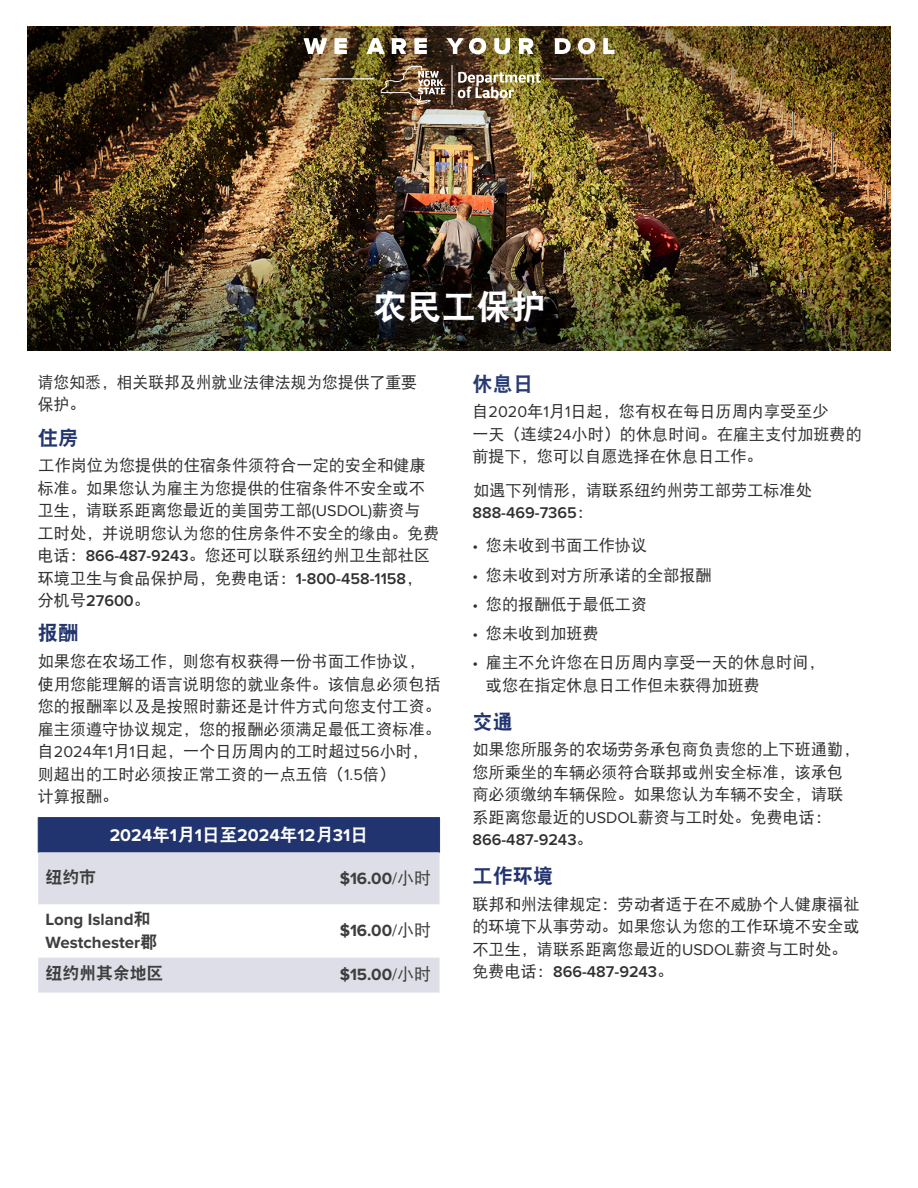
<style>
.page{position:relative;width:918px;height:1188px;background:#fff}
.page>*{position:absolute;margin:0;border:0;box-sizing:border-box;transform-origin:0 0}
.Fact_Sheet_Headline{font:34.5px "DFP Hei W9";color:#fff}
.Section_Headline{font:20.25px "DFP Hei W9";color:#22346f}
.Body_Copy{font:20.25px "DFP Hei W9";color:#283b73}
.Sub_Head_Level_2{font:700 17.7px "Proxima Nova";color:#fff}
.t1{font:700 16.95px "Proxima Nova";color:#3e3e3f}
.t2{font:16.95px "DFP Hei W9";color:#3e3e3f}
.Body_Copy-2{font:16.2px/22.5px "DFP Hei W5";color:#312f30}
.s1{font-family:"Proxima Nova"}
.s2{font-family:"Proxima Nova";font-weight:600}
.s3{font-family:"DFP Hei W9";font-weight:400}
.s4{font-weight:400}
.s5{font-family:"DFP Hei W5";font-weight:400}
</style>
<div class="page">
<img style="left:27px;top:162px;width:864px;height:73px">
<img style="left:27px;top:27px;width:864px;height:135px">
<img style="left:27px;top:235px;width:864px;height:116px">
<div style="left:369px;top:286px;width:180px;height:43px;background:#22346f;opacity:.2"></div>
<div style="left:39px;top:818px;width:400px;height:35px;background:#22346f"></div>
<div style="left:38px;top:853px;width:402px;height:140px;background:#dedee8"></div>
<svg style="left:38px;top:905px;width:402px;height:52px"></svg>
<hr style="left:38px;top:817px;width:293px;height:1px;background:#22346f">
<hr style="left:38px;top:818px;width:1px;height:35px;background:#22346f">
<hr style="left:331px;top:817px;width:109px;height:1px;background:#22346f">
<hr style="left:439px;top:818px;width:1px;height:35px;background:#22346f">
<hr style="left:551px;top:78px;width:53px;height:1px;background:#fff">
<hr style="left:320px;top:78px;width:53px;height:1px;background:#fff">
<svg style="left:303px;top:38px;width:24px;height:16px"></svg>
<svg style="left:334px;top:38px;width:13px;height:16px"></svg>
<svg style="left:367px;top:38px;width:18px;height:16px"></svg>
<svg style="left:392px;top:38px;width:14px;height:16px"></svg>
<svg style="left:414px;top:38px;width:13px;height:16px"></svg>
<svg style="left:447px;top:38px;width:39px;height:16px"></svg>
<svg style="left:494px;top:38px;width:16px;height:16px"></svg>
<svg style="left:519px;top:38px;width:14px;height:16px"></svg>
<svg style="left:555px;top:38px;width:16px;height:16px"></svg>
<svg style="left:578px;top:38px;width:17px;height:16px"></svg>
<svg style="left:603px;top:38px;width:12px;height:16px"></svg>
<img style="left:458px;top:72px;width:83px;height:26px">
<hr style="left:452px;top:65px;width:1px;height:40px;background:#fff">
<img style="left:381px;top:66px;width:64px;height:39px">
<p class="Fact_Sheet_Headline" style="left:373px;top:288px;width:174px">农民工保护</p>
<p class="Body_Copy-2" style="left:38px;top:371px;width:381px">请您知悉，相关联邦及州就业法律法规为您提供了重要保护。</p>
<p class="Section_Headline" style="left:38px;top:426px;width:42px">住房</p>
<p class="Body_Copy-2" style="left:38px;top:454px;width:403px">工作岗位为您提供的住宿条件须符合一定的安全和健康标准。如果您认为雇主为您提供的住宿条件不安全或不卫生，请联系距离您最近的美国劳工部<span class="s1">(USDOL)</span>薪资与工时处，并说明您认为您的住房条件不安全的缘由。免费电话：<span class="s2">866-487-9243</span>。您还可以联系纽约州卫生部社区环境卫生与食品保护局，免费电话：<span class="s2">1-800-458-1158</span>，分机号<span class="s2">27600</span>。</p>
<p class="Section_Headline" style="left:38px;top:622px;width:42px">报酬</p>
<p class="Body_Copy-2" style="left:38px;top:650px;width:405px">如果您在农场工作，则您有权获得一份书面工作协议，使用您能理解的语言说明您的就业条件。该信息必须包括您的报酬率以及是按照时薪还是计件方式向您支付工资。雇主须遵守协议规定，您的报酬必须满足最低工资标准。自<span class="s1">2024</span>年<span class="s1">1</span>月<span class="s1">1</span>日起，一个日历周内的工时超过<span class="s1">56</span>小时，则超出的工时必须按正常工资的一点五倍（<span class="s1">1.5</span>倍）<br>计算报酬。</p>
<p class="Sub_Head_Level_2" style="left:110px;top:824px;width:260px">2024<span class="s3">年</span>1<span class="s3">月</span>1<span class="s3">日至</span>2024<span class="s3">年</span>12<span class="s3">月</span>31<span class="s3">日</span></p>
<p class="t2" style="left:46px;top:867px;width:52px">纽约市</p>
<p class="t1" style="left:340px;top:869px;width:93px">$16.00<span class="s4">/</span><span class="s5">小时</span></p>
<p class="t1" style="left:46px;top:910px;width:107px">Long Island<span class="s3">和</span></p>
<p class="t1" style="left:46px;top:932px;width:113px">Westchester<span class="s3">郡</span></p>
<p class="t1" style="left:340px;top:921px;width:93px">$16.00<span class="s4">/</span><span class="s5">小时</span></p>
<p class="t2" style="left:46px;top:964px;width:120px">纽约州其余地区</p>
<p class="t1" style="left:340px;top:965px;width:93px">$15.00<span class="s4">/</span><span class="s5">小时</span></p>
<p class="Body_Copy" style="left:472px;top:372px;width:62px">休息日</p>
<p class="Body_Copy-2" style="left:472px;top:400px;width:391px">自<span class="s1">2020</span>年<span class="s1">1</span>月<span class="s1">1</span>日起，您有权在每日历周内享受至少<br>一天（连续<span class="s1">24</span>小时）的休息时间。在雇主支付加班费的前提下，您可以自愿选择在休息日工作。</p>
<p class="Body_Copy-2" style="left:472px;top:478px;width:341px">如遇下列情形，请联系纽约州劳工部劳工标准处<br><span class="s2">888-469-7365</span>：</p>
<p class="Body_Copy-2" style="left:472px;top:534px;width:176px"><span class="s1">•</span> 您未收到书面工作协议</p>
<p class="Body_Copy-2" style="left:472px;top:563px;width:241px"><span class="s1">•</span> 您未收到对方所承诺的全部报酬</p>
<p class="Body_Copy-2" style="left:472px;top:593px;width:176px"><span class="s1">•</span> 您的报酬低于最低工资</p>
<p class="Body_Copy-2" style="left:472px;top:622px;width:128px"><span class="s1">•</span> 您未收到加班费</p>
<p class="Body_Copy-2" style="left:486px;top:651px;width:340px;text-indent:-14px"><span class="s1">•</span> 雇主不允许您在日历周内享受一天的休息时间，或您在指定休息日工作但未获得加班费</p>
<p class="Section_Headline" style="left:472px;top:710px;width:42px">交通</p>
<p class="Body_Copy-2" style="left:472px;top:738px;width:388px">如果您所服务的农场劳务承包商负责您的上下班通勤，您所乘坐的车辆必须符合联邦或州安全标准，该承包商必须缴纳车辆保险。如果您认为车辆不安全，请联系距离您最近的<span class="s1">USDOL</span>薪资与工时处。免费电话：<br><span class="s2">866-487-9243</span>。</p>
<p class="Section_Headline" style="left:472px;top:865px;width:82px">工作环境</p>
<p class="Body_Copy-2" style="left:472px;top:893px;width:388px">联邦和州法律规定：劳动者适于在不威胁个人健康福祉的环境下从事劳动。如果您认为您的工作环境不安全或不卫生，请联系距离您最近的<span class="s1">USDOL</span>薪资与工时处。免费电话：<span class="s2">866-487-9243</span>。</p>
</div>
